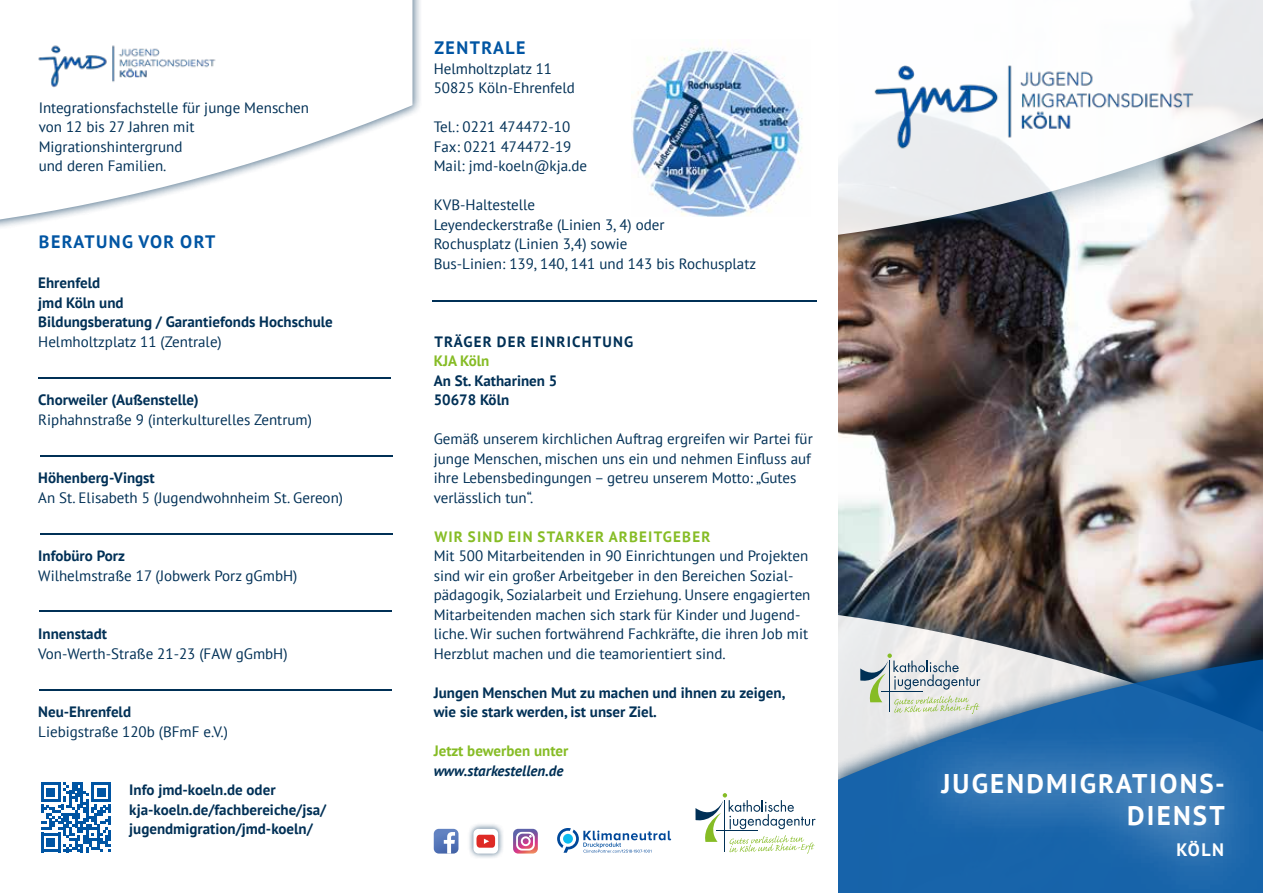
<style>
.page{position:relative;width:1263px;height:893px;background:#fff}
.page>*{position:absolute;margin:0;border:0;box-sizing:border-box;transform-origin:0 0}
.t1{font:700 27px/31.5px "PT Sans";letter-spacing:.08em;color:#fff;text-align:right}
.t2{font:700 18px "PT Sans";letter-spacing:.08em;color:#0055a3}
.t3{font:700 18px "PT Sans";color:#fff}
.t4{font:15px/19.5px "PT Sans";color:#003056}
.t5{font:700 15px/19.5px "PT Sans";color:#003056}
.t6{font:700 15px "PT Sans";letter-spacing:.08em;color:#86bc25}
.t7{font:700 15px "PT Sans";letter-spacing:.08em;color:#003056}
.t8{font:italic 700 15px "PT Sans";color:#003056}
.t9{font:700 15px "PT Sans";color:#86bc25}
.t10{font:700 15px "PT Sans";letter-spacing:.04em;color:#86bc25}
.s1{font-weight:700;color:#0055a3}
.s2{font-weight:700}
</style>
<div class="page">
<img style="left:838px;top:270px;width:425px;height:301px">
<div style="left:795px;top:571px;width:468px;height:322px;background:#003056;opacity:.8"></div>
<img style="left:838px;top:615px;width:425px;height:25px">
<div style="left:823px;top:640px;width:440px;height:253px;background:#003056;opacity:.8"></div>
<svg style="left:838px;top:658px;width:425px;height:235px;background:#5e8cb5"></svg>
<div style="left:795px;top:0;width:468px;height:270px;background:#003056;opacity:.8"></div>
<svg style="left:838px;top:0;width:425px;height:235px"></svg>
<svg style="left:898px;top:727px;width:365px;height:166px;background:#266dae"></svg>
<div style="left:0;top:0;width:838px;height:893px;background:#fff"></div>
<hr style="left:432px;top:300px;width:384px;height:2px;background:#003056">
<svg style="left:41px;top:782px;width:70px;height:71px"></svg>
<div style="left:467px;top:822px;width:37px;height:38px;background:#003056;opacity:.7"></div>
<div style="left:473px;top:829px;width:25px;height:24px;background:#fff;border-radius:5px"></div>
<svg style="left:476px;top:835px;width:19px;height:13px"></svg>
<svg style="left:513px;top:829px;width:25px;height:25px"></svg>
<svg style="left:434px;top:829px;width:24px;height:25px"></svg>
<svg style="left:557px;top:828px;width:114px;height:25px"></svg>
<svg style="left:695px;top:793px;width:121px;height:61px"></svg>
<svg style="left:860px;top:653px;width:120px;height:61px;background:#cfd5d0"></svg>
<img style="left:631px;top:47px;width:171px;height:170px">
<hr style="left:39px;top:377px;width:352px;height:2px;background:#003056">
<hr style="left:40px;top:455px;width:352px;height:2px;background:#003056">
<hr style="left:40px;top:533px;width:352px;height:2px;background:#003056">
<hr style="left:39px;top:610px;width:352px;height:2px;background:#003056">
<hr style="left:39px;top:689px;width:352px;height:2px;background:#003056">
<div style="left:0;top:0;width:423px;height:234px;background:#003056;opacity:.7"></div>
<svg style="left:0;top:0;width:412px;height:224px"></svg>
<img style="left:38px;top:39px;width:182px;height:53px">
<img style="left:863px;top:51px;width:343px;height:108px">
<p class="t4" style="left:39px;top:97px;width:272px">Integrationsfachstelle für junge Menschen von 12 bis 27 Jahren mit<br>Migrationshintergrund<br>und deren Familien.</p>
<p class="t2" style="left:39px;top:230px;width:178px">BERATUNG VOR ORT</p>
<p class="t5" style="left:38px;top:273px;width:296px">Ehrenfeld<br>jmd Köln und<br>Bildungsberatung / Garantiefonds Hochschule</p>
<p class="t4" style="left:38px;top:331px;width:185px">Helmholtzplatz 11 (Zentrale)</p>
<p class="t5" style="left:38px;top:390px;width:162px">Chorweiler (Außenstelle)</p>
<p class="t4" style="left:38px;top:409px;width:275px">Riphahnstraße 9 (interkulturelles Zentrum)</p>
<p class="t5" style="left:38px;top:468px;width:118px">Höhenberg-Vingst</p>
<p class="t4" style="left:38px;top:487px;width:306px">An St. Elisabeth 5 (Jugendwohnheim St. Gereon)</p>
<p class="t5" style="left:38px;top:546px;width:88px">Infobüro Porz</p>
<p class="t4" style="left:38px;top:565px;width:261px">Wilhelmstraße 17 (Jobwerk Porz gGmbH)</p>
<p class="t5" style="left:38px;top:624px;width:70px">Innenstadt</p>
<p class="t4" style="left:38px;top:643px;width:251px">Von-Werth-Straße 21-23 (FAW gGmbH)</p>
<p class="t5" style="left:38px;top:702px;width:94px">Neu-Ehrenfeld</p>
<p class="t4" style="left:38px;top:721px;width:191px">Liebigstraße 120b (BFmF e.V.)</p>
<p class="t5" style="left:129px;top:780px;width:199px">Info jmd-koeln.de oder kja-koeln.de/fachbereiche/jsa/ jugendmigration/jmd-koeln/</p>
<p class="t4" style="left:129px;top:799px;width:205px"><span class="s1">Info<br></span><span class="s2">kja-koeln.de</span>/fachbereich /okja/</p>
<p class="t2" style="left:434px;top:36px;width:92px">ZENTRALE</p>
<p class="t4" style="left:434px;top:58px;width:143px">Helmholtzplatz 11<br>50825 Köln-Ehrenfeld</p>
<p class="t4" style="left:434px;top:117px;width:155px">Tel.: 0221 474472-10<br>Fax: 0221 474472-19<br>Mail: jmd-koeln@kja.de</p>
<p class="t4" style="left:434px;top:195px;width:324px">KVB-Haltestelle<br>Leyendeckerstraße (Linien 3, 4) oder<br>Rochusplatz (Linien 3,4) sowie<br>Bus-Linien: 139, 140, 141 und 143 bis Rochusplatz</p>
<p class="t7" style="left:434px;top:331px;width:200px">TRÄGER DER EINRICHTUNG</p>
<p class="t10" style="left:434px;top:351px;width:57px">KJA Köln</p>
<p class="t5" style="left:434px;top:370px;width:125px">An St. Katharinen 5<br>50678 Köln</p>
<p class="t4" style="left:434px;top:429px;width:381px">Gemäß unserem kirchlichen Auftrag ergreifen wir Partei für junge Menschen, mischen uns ein und nehmen Einfluss auf ihre Lebensbedingungen – getreu unserem Motto: „Gutes verlässlich tun“.</p>
<p class="t6" style="left:434px;top:526px;width:278px">WIR SIND EIN STARKER ARBEITGEBER</p>
<p class="t4" style="left:434px;top:546px;width:378px">Mit 500 Mitarbeitenden in 90 Einrichtungen und Projekten sind wir ein großer Arbeitgeber in den Bereichen Sozial&shy;pädagogik, Sozialarbeit und Erziehung. Unsere engagierten Mitarbeitenden machen sich stark für Kinder und Jugend&shy;liche. Wir suchen fortwährend Fachkräfte, die ihren Job mit Herzblut machen und die teamorientiert sind.</p>
<p class="t5" style="left:434px;top:682px;width:353px">Jungen Menschen Mut zu machen und ihnen zu zeigen, wie sie stark werden, ist unser Ziel.</p>
<p class="t9" style="left:434px;top:741px;width:136px">Jetzt bewerben unter</p>
<p class="t8" style="left:434px;top:760px;width:131px">www.starkestellen.de</p>
<h1 class="t1" style="left:941px;top:767px;width:285px">JUGENDMIGRATIONS-<br>DIENST</h1>
<p class="t3" style="left:1176px;top:838px;width:49px">KÖLN</p>
</div>
